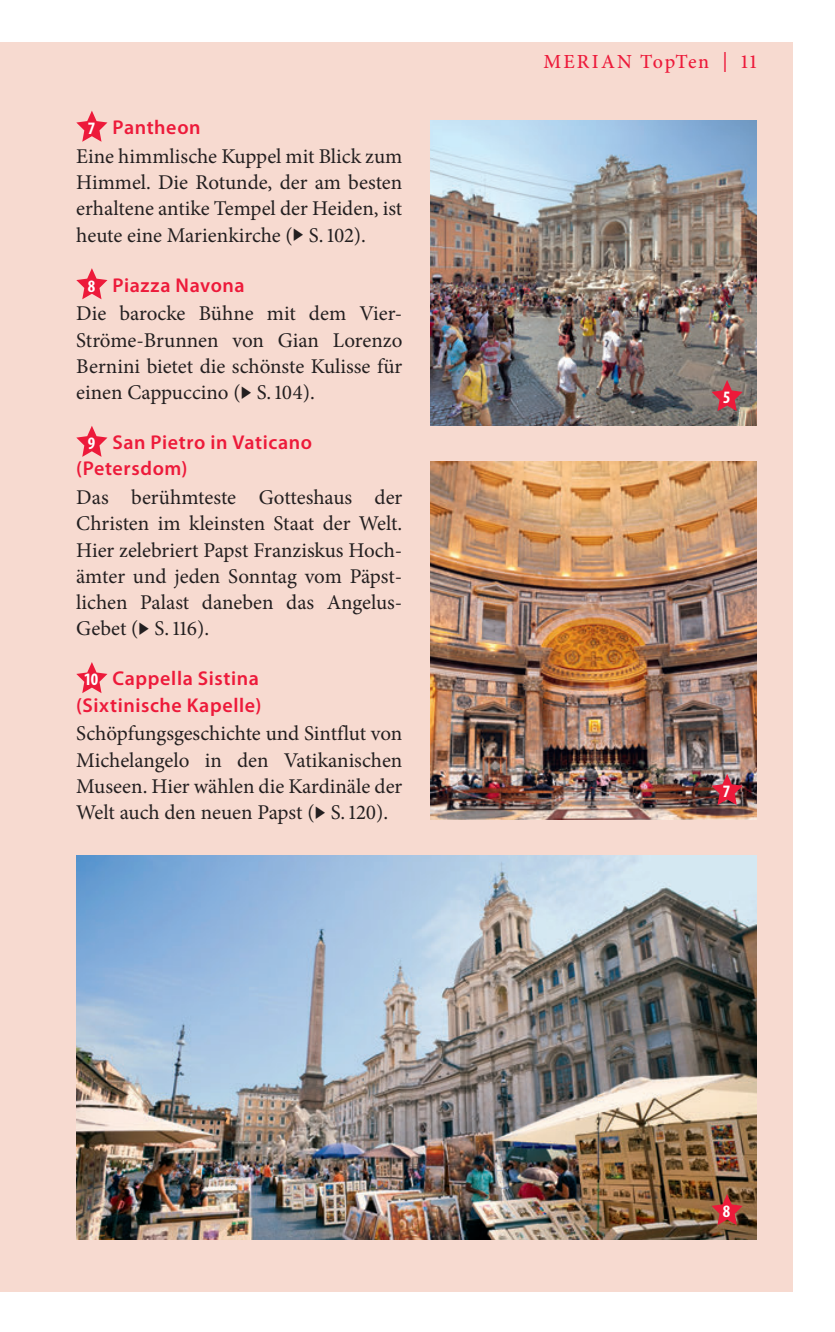
<style>
.page{position:relative;width:835px;height:1332px;background:#fff}
.page>*{position:absolute;margin:0;border:0;box-sizing:border-box;transform-origin:0 0}
.t1{font:21px/26.2px "Minion Pro";color:#231f20;text-align:justify}
.t2{font:600 20px/26.2px "Myriad Pro";letter-spacing:.03em;color:#ed1a3a}
.t3{font:500 20px "Minion Pro";letter-spacing:.11em;color:#ed1a3a}
.t4{font:700 condensed 17.5px "Myriad Pro";color:#fff}
.s1{font-weight:700;font-stretch:condensed;font-size:17.5px;color:#fff}
</style>
<div class="page">
<div style="left:0;top:43px;width:792px;height:1248px;background:#f7dad0"></div>
<img style="left:431px;top:121px;width:326px;height:304px">
<svg style="left:711px;top:380px;width:31px;height:31px"></svg>
<img style="left:431px;top:462px;width:326px;height:357px">
<svg style="left:711px;top:774px;width:31px;height:31px"></svg>
<img style="left:76px;top:855px;width:681px;height:384px">
<svg style="left:711px;top:1194px;width:31px;height:31px"></svg>
<svg style="left:76px;top:111px;width:31px;height:31px"></svg>
<svg style="left:76px;top:268px;width:31px;height:31px"></svg>
<svg style="left:76px;top:426px;width:31px;height:31px"></svg>
<svg style="left:76px;top:662px;width:31px;height:31px"></svg>
<p class="t2" style="left:88px;top:114px;width:114px"><span class="s1">7</span> Pantheon</p>
<p class="t1" style="left:76px;top:143px;width:327px">Eine himmlische Kuppel mit Blick zum Himmel. Die Rotunde, der am besten erhaltene antike Tempel der Heiden, ist heute eine Marienkirche (◆ S. 102).</p>
<p class="t2" style="left:88px;top:271px;width:158px"><span class="s1">8</span> Piazza Navona</p>
<p class="t1" style="left:76px;top:300px;width:327px">Die barocke Bühne mit dem Vier-Ströme-Brunnen von Gian Lorenzo Bernini bietet die schönste Kulisse für einen Cappuccino (◆ S. 104).</p>
<p class="t2" style="left:76px;top:429px;width:237px;text-indent:11px"><span class="s1">9</span> San Pietro in Vaticano (Petersdom)</p>
<p class="t1" style="left:76px;top:484px;width:328px">Das berühmteste Gotteshaus der Christen im kleinsten Staat der Welt.<br>Hier zelebriert Papst Franziskus Hoch&shy;ämter und jeden Sonntag vom Päpst&shy;lichen Palast daneben das Angelus-Gebet (◆ S. 116).</p>
<p class="t2" style="left:76px;top:665px;width:186px;text-align:center"><span class="s1">10</span> Cappella Sistina (Sixtinische Kapelle)</p>
<p class="t1" style="left:76px;top:720px;width:328px">Schöpfungsgeschichte und Sintflut von Michelangelo in den Vatikanischen Museen. Hier wählen die Kardinäle der Welt auch den neuen Papst (◆ S. 120).</p>
<p class="t3" style="left:543px;top:48px;width:215px">MERIAN TopTen | 11</p>
<p class="t4" style="left:723px;top:386px;width:8px">5</p>
<p class="t4" style="left:723px;top:780px;width:8px">7</p>
<p class="t4" style="left:723px;top:1200px;width:9px">8</p>
</div>
